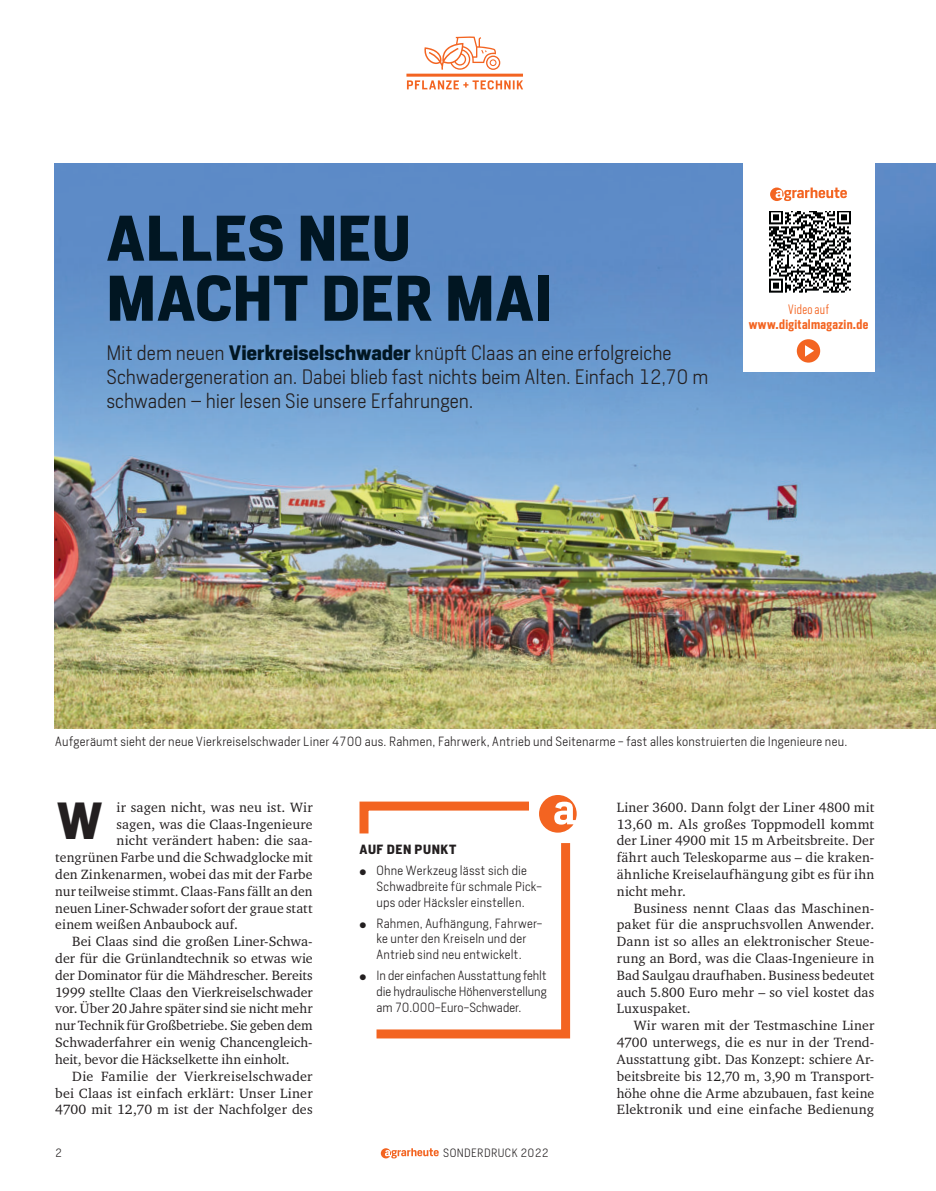
<style>
.page{position:relative;width:936px;height:1191px;background:#fff}
.page>*{position:absolute;margin:0;border:0;box-sizing:border-box;transform-origin:0 0}
.t1{font:700 60px/60px "Heron Sans";letter-spacing:.005em;color:#011622}
.t2{font:700 48.6px "Heron Sans";color:#231f20}
.t3{font:300 19.5px/24px "Heron Sans";letter-spacing:.005em;color:#231f20}
.t4{font:13.8px/16.8px "Charter ITC Pro";letter-spacing:.005em;color:#231f20;text-align:justify}
.t5{font:600 12.75px "Heron Sans Cond";letter-spacing:.025em;color:#f36421}
.t6{font:300 12.75px "Heron Sans Cond";letter-spacing:.03em;color:#f36421}
.t7{font:300 12.45px/15.8px "Heron Sans";letter-spacing:.02em;color:#231f20}
.t8{font:700 12.45px "Heron Sans";letter-spacing:.045em;color:#231f20}
.t9{font:300 11.25px "Heron Sans";letter-spacing:.035em;color:#231f20}
.s1{font-weight:700;color:#011622}
</style>
<div class="page">
<svg style="left:381px;top:1148px;width:57px;height:10px"></svg>
<svg style="left:406px;top:36px;width:117px;height:53px"></svg>
<img style="left:55px;top:163px;width:880px;height:565px">
<div style="left:742px;top:147px;width:132px;height:225px;background:#fff"></div>
<svg style="left:770px;top:187px;width:76px;height:14px"></svg>
<img style="left:769px;top:211px;width:82px;height:81px">
<svg style="left:796px;top:339px;width:24px;height:23px"></svg>
<svg style="left:359px;top:795px;width:217px;height:244px"></svg>
<h1 class="t1" style="left:106px;top:209px;width:448px">ALLES NEU<br>MACHT DER MAI</h1>
<h3 class="t3" style="left:106px;top:342px;width:603px">Mit dem neuen <span class="s1">Vierkreiselschwader</span> knüpft Claas an eine erfolgreiche<br>Schwadergeneration an. Dabei blieb fast nichts beim Alten. Einfach 12,70 m schwaden – hier lesen Sie unsere Erfahrungen.</h3>
<p class="t6" style="left:788px;top:303px;width:42px">Video auf</p>
<p class="t5" style="left:748px;top:320px;width:121px">www.digitalmagazin.de</p>
<p class="t7" style="left:55px;top:734px;width:793px">Aufgeräumt sieht der neue Vierkreiselschwader Liner 4700 aus. Rahmen, Fahrwerk, Antrieb und Seitenarme - fast alles konstruierten die Ingenieure neu.</p>
<h2 class="t2" style="left:57px;top:794px;width:47px">W</h2>
<p class="t4" style="left:117px;top:799px;width:197px">ir sagen nicht, was neu ist. Wir</p>
<p class="t4" style="left:117px;top:815px;width:197px">sagen, was die Claas-Ingenieure</p>
<p class="t4" style="left:117px;top:832px;width:197px">nicht verändert haben: die saa-</p>
<p class="t4" style="left:55px;top:849px;width:259px">tengrünen Farbe und die Schwadglocke mit</p>
<p class="t4" style="left:55px;top:866px;width:259px">den Zinkenarmen, wobei das mit der Farbe</p>
<p class="t4" style="left:55px;top:883px;width:259px">nur teilweise stimmt. Claas-Fans fällt an den</p>
<p class="t4" style="left:55px;top:899px;width:259px">neuen Liner-Schwader sofort der graue statt</p>
<p class="t4" style="left:55px;top:916px;width:184px">einem weißen Anbaubock auf.</p>
<p class="t4" style="left:72px;top:933px;width:242px">Bei Claas sind die großen Liner-Schwa-</p>
<p class="t4" style="left:55px;top:950px;width:259px">der für die Grünlandtechnik so etwas wie</p>
<p class="t4" style="left:55px;top:967px;width:259px">der Dominator für die Mähdrescher. Bereits</p>
<p class="t4" style="left:55px;top:983px;width:259px">1999 stellte Claas den Vierkreiselschwader</p>
<p class="t4" style="left:55px;top:1000px;width:259px">vor. Über 20 Jahre später sind sie nicht mehr</p>
<p class="t4" style="left:55px;top:1017px;width:259px">nur Technik für Großbetriebe. Sie geben dem</p>
<p class="t4" style="left:55px;top:1034px;width:259px">Schwaderfahrer ein wenig Chancengleich-</p>
<p class="t4" style="left:55px;top:1051px;width:236px">heit, bevor die Häckselkette ihn einholt.</p>
<p class="t4" style="left:72px;top:1067px;width:242px">Die Familie der Vierkreiselschwader</p>
<p class="t4" style="left:55px;top:1084px;width:259px">bei Claas ist einfach erklärt: Unser Liner</p>
<p class="t4" style="left:55px;top:1101px;width:259px">4700 mit 12,70 m ist der Nachfolger des</p>
<p class="t8" style="left:359px;top:843px;width:98px">AUF DEN PUNKT</p>
<p class="t7" style="left:376px;top:863px;width:167px">Ohne Werkzeug lässt sich die<br>Schwadbreite für schmale Pick&shy;ups oder Häcksler einstellen.</p>
<p class="t7" style="left:376px;top:916px;width:167px">Rahmen, Aufhängung, Fahrwer&shy;ke unter den Kreiseln und der<br>Antrieb sind neu entwickelt.</p>
<p class="t7" style="left:376px;top:968px;width:172px;text-align:justify">In der einfachen Ausstattung fehlt die hydraulische Höhenverstellung am 70.000-Euro-Schwader.</p>
<p class="t9" style="left:55px;top:1148px;width:8px">2</p>
<p class="t9" style="left:443px;top:1148px;width:107px">SONDERDRUCK 2022</p>
<p class="t4" style="left:617px;top:799px;width:259px">Liner 3600. Dann folgt der Liner 4800 mit 13,60 m. Als großes Toppmodell kommt der Liner 4900 mit 15 m Arbeitsbreite. Der fährt auch Teleskoparme aus – die kraken&shy;ähnliche Kreiselaufhängung gibt es für ihn nicht mehr.</p>
<p class="t4" style="left:617px;top:899px;width:259px;text-indent:17px">Business nennt Claas das Maschinen&shy;paket für die anspruchsvollen Anwender.<br>Dann ist so alles an elektronischer Steue&shy;rung an Bord, was die Claas-Ingenieure in Bad Saulgau draufhaben. Business bedeutet auch 5.800 Euro mehr – so viel kostet das Luxuspaket.</p>
<p class="t4" style="left:617px;top:1017px;width:259px;text-indent:17px">Wir waren mit der Testmaschine Liner 4700 unterwegs, die es nur in der Trend-Ausstattung gibt. Das Konzept: schiere Ar&shy;beitsbreite bis 12,70 m, 3,90 m Transport&shy;höhe ohne die Arme abzubauen, fast keine Elektronik und eine einfache Bedienung</p>
</div>
